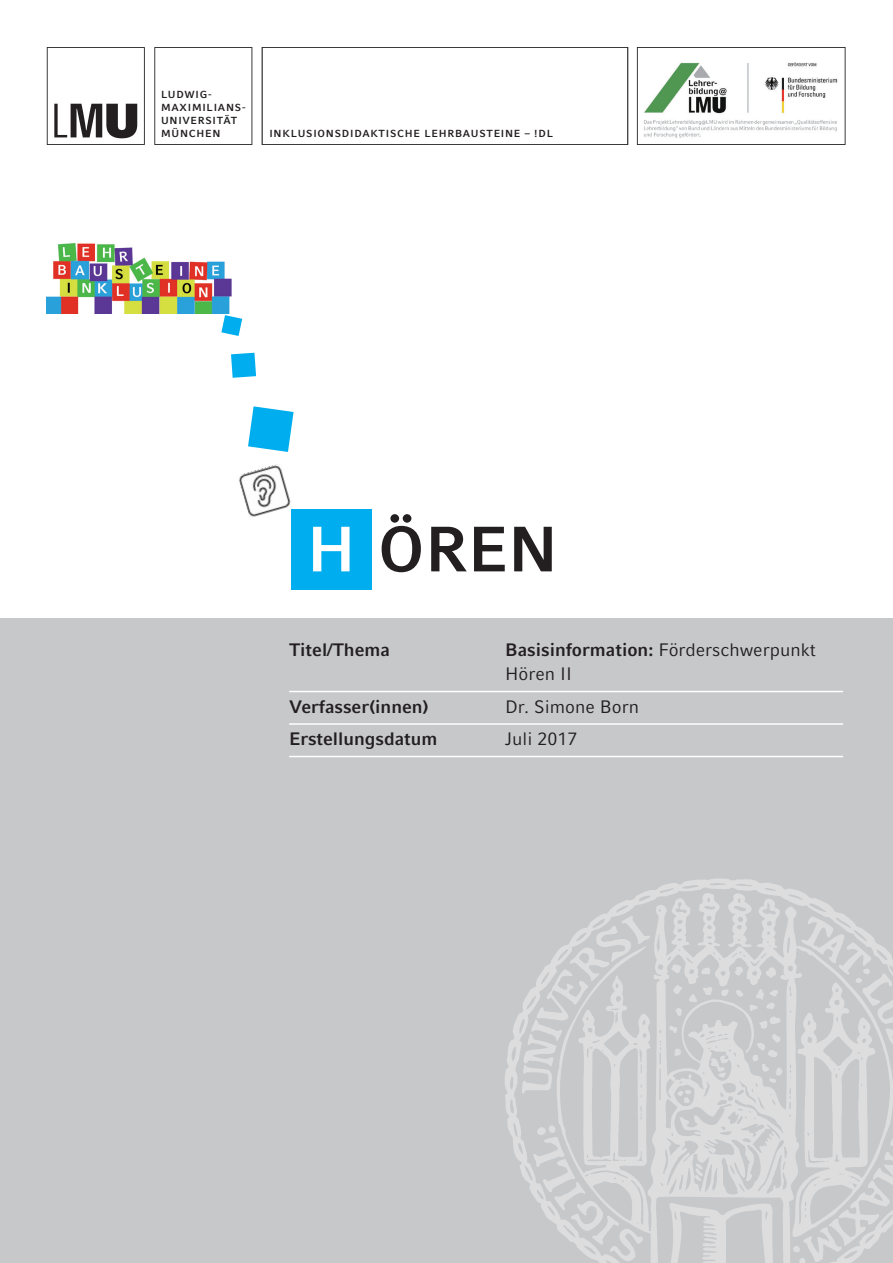
<style>
.page{position:relative;width:893px;height:1263px;background:#fff}
.page>*{position:absolute;margin:0;border:0;box-sizing:border-box;transform-origin:0 0}
.t1{font:700 63.75px "LMU Compatil Fact";color:#231f20}
.t2{font:18px/24px "LMU Compatil Fact";color:#231f20}
.t3{font:700 18px "LMU Compatil Fact";color:#231f20}
.t4{font:700 10.2px/13.2px "LMU Compatil Fact";letter-spacing:.075em;color:#231f20}
.s1{color:#fff}
.s2{font-weight:700}
</style>
<div class="page">
<img style="left:47px;top:243px;width:185px;height:70px">
<div style="left:291px;top:509px;width:81px;height:80px;background:#00aeef"></div>
<svg style="left:248px;top:406px;width:46px;height:46px"></svg>
<svg style="left:231px;top:353px;width:25px;height:25px"></svg>
<svg style="left:221px;top:315px;width:21px;height:21px"></svg>
<img style="left:238px;top:464px;width:53px;height:53px">
<div style="left:0;top:619px;width:893px;height:644px;background:#c7c8ca"></div>
<svg style="left:154px;top:47px;width:98px;height:98px"></svg>
<svg style="left:637px;top:47px;width:208px;height:98px"></svg>
<svg style="left:262px;top:47px;width:366px;height:98px"></svg>
<svg style="left:47px;top:47px;width:98px;height:98px"></svg>
<img style="left:643px;top:62px;width:199px;height:80px">
<img style="left:505px;top:879px;width:388px;height:384px">
<hr style="left:289px;top:691px;width:554px;height:1px;background:#fff">
<hr style="left:289px;top:723px;width:554px;height:2px;background:#fff">
<hr style="left:289px;top:756px;width:554px;height:1px;background:#fff">
<p class="t4" style="left:161px;top:88px;width:86px">LUDWIG-<br>MAXIMILIANS-<br>UNIVERSITÄT<br>MÜNCHEN</p>
<p class="t4" style="left:269px;top:127px;width:285px">INKLUSIONSDIDAKTISCHE LEHRBAUSTEINE – !DL</p>
<h1 class="t1" style="left:307px;top:512px;width:253px"><span class="s1">H</span> ÖREN</h1>
<p class="t3" style="left:289px;top:639px;width:102px">Titel/Thema</p>
<p class="t2" style="left:505px;top:638px;width:312px"><span class="s2">Basisinformation:</span> Förderschwerpunkt<br>Hören II</p>
<p class="t3" style="left:289px;top:696px;width:141px">Verfasser(innen)</p>
<p class="t2" style="left:505px;top:694px;width:136px">Dr. Simone Born</p>
<p class="t3" style="left:289px;top:728px;width:150px">Erstellungsdatum</p>
<p class="t2" style="left:505px;top:727px;width:74px">Juli 2017</p>
</div>
